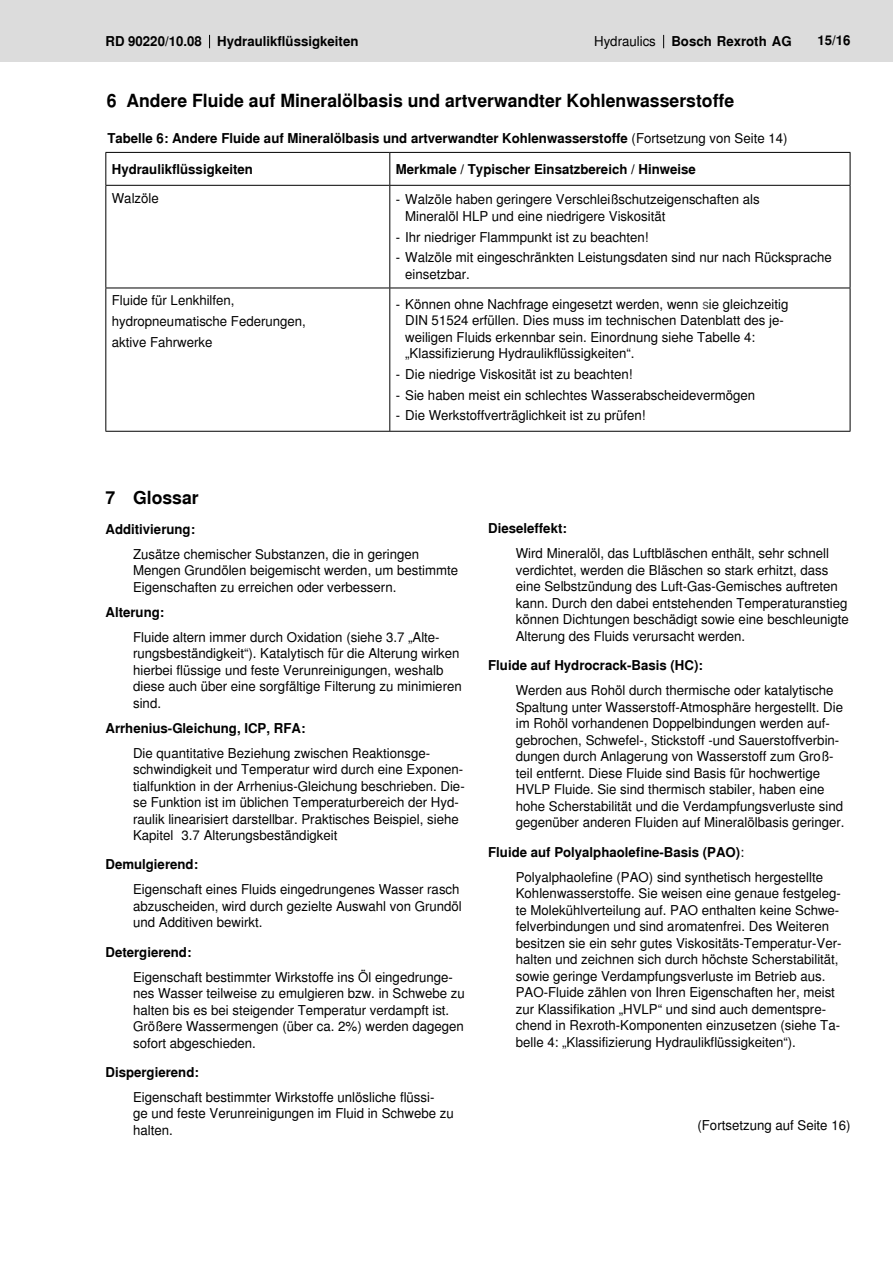
<style>
.page{position:relative;width:893px;height:1263px;background:#fff}
.page>*{position:absolute;margin:0;border:0;box-sizing:border-box;transform-origin:0 0}
.t1{font:700 18px "Nimbus Sans Global";color:#000}
.t2{font:13.5px/16.5px "Nimbus Sans Global";color:#000}
.t3{font:700 13.5px "Nimbus Sans Global";color:#000}
.s1{font-weight:400}
.s2{color:#515151}
.s3{font-weight:700}
</style>
<div class="page">
<div style="left:0;top:0;width:893px;height:61px;background:#dcdcdc"></div>
<svg style="left:663px;top:35px;width:1px;height:13px"></svg>
<svg style="left:209px;top:35px;width:1px;height:13px"></svg>
<hr style="left:105px;top:185px;width:285px;height:1px;background:#000">
<hr style="left:105px;top:186px;width:1px;height:102px;background:#000">
<hr style="left:390px;top:185px;width:460px;height:1px;background:#000">
<hr style="left:389px;top:186px;width:1px;height:102px;background:#000">
<hr style="left:850px;top:186px;width:1px;height:102px;background:#000">
<hr style="left:105px;top:288px;width:285px;height:1px;background:#000">
<hr style="left:105px;top:288px;width:1px;height:143px;background:#000">
<hr style="left:390px;top:288px;width:460px;height:1px;background:#000">
<hr style="left:389px;top:288px;width:1px;height:143px;background:#000">
<hr style="left:850px;top:288px;width:1px;height:143px;background:#000">
<hr style="left:105px;top:431px;width:745px;height:1px;background:#000">
<hr style="left:105px;top:152px;width:285px;height:1px;background:#000">
<hr style="left:105px;top:153px;width:1px;height:32px;background:#000">
<hr style="left:390px;top:152px;width:460px;height:1px;background:#000">
<hr style="left:850px;top:153px;width:1px;height:32px;background:#000">
<hr style="left:389px;top:153px;width:1px;height:32px;background:#000">
<p class="t3" style="left:105px;top:33px;width:254px">RD 90220/10.08 Hydraulikflüssigkeiten</p>
<p class="t3" style="left:594px;top:33px;width:199px"><span class="s1">Hydraulics</span> Bosch Rexroth AG</p>
<p class="t3" style="left:817px;top:32px;width:35px">15/16</p>
<h1 class="t1" style="left:107px;top:89px;width:629px">6 Andere Fluide auf Mineralölbasis und artverwandter Kohlenwasserstoffe</h1>
<p class="t3" style="left:107px;top:129px;width:682px">Tabelle 6: Andere Fluide auf Mineralölbasis und artverwandter Kohlenwasserstoffe <span class="s1">(Fortsetzung von Seite 14)</span></p>
<p class="t3" style="left:112px;top:161px;width:143px">Hydraulikflüssigkeiten</p>
<p class="t3" style="left:396px;top:161px;width:301px">Merkmale / Typischer Einsatzbereich / Hinweise</p>
<p class="t2" style="left:112px;top:189px;width:49px">Walzöle</p>
<p class="t2" style="left:405px;top:191px;width:356px;text-indent:-9px">- Walzöle haben geringere Verschleißschutzeigenschaften als<br>Mineralöl HLP und eine niedrigere Viskosität</p>
<p class="t2" style="left:396px;top:228px;width:254px">- Ihr niedriger Flammpunkt ist zu beachten!</p>
<p class="t2" style="left:405px;top:249px;width:428px;text-indent:-9px">- Walzöle mit eingeschränkten Leistungsdaten sind nur nach Rücksprache einsetzbar.</p>
<p class="t2" style="left:112px;top:290px;width:196px;line-height:20.7px">Fluide für Lenkhilfen, hydropneumatische Federungen, aktive Fahrwerke</p>
<p class="t2" style="left:405px;top:295px;width:385px;text-indent:-9px">- Können ohne Nachfrage eingesetzt werden, wenn <span class="s2">s</span>ie gleichzeitig DIN 51524 erfüllen. Dies muss im technischen Datenblatt des je&shy;weiligen Fluids erkennbar sein. Einordnung siehe Tabelle 4: „Klassifizierung Hydraulikflüssigkeiten“.</p>
<p class="t2" style="left:396px;top:365px;width:238px">- Die niedrige Viskosität ist zu beachten!</p>
<p class="t2" style="left:396px;top:386px;width:361px">- Sie haben meist ein schlechtes Wasserabscheidevermögen</p>
<p class="t2" style="left:396px;top:407px;width:251px">- Die Werkstoffverträglichkeit ist zu prüfen!</p>
<h1 class="t1" style="left:105px;top:486px;width:95px">7 Glossar</h1>
<p class="t3" style="left:105px;top:520px;width:91px">Additivierung:</p>
<p class="t2" style="left:133px;top:545px;width:326px">Zusätze chemischer Substanzen, die in geringen<br>Mengen Grundölen beigemischt werden, um bestimmte<br>Eigenschaften zu erreichen oder verbessern.</p>
<p class="t3" style="left:105px;top:603px;width:60px">Alterung:</p>
<p class="t2" style="left:133px;top:628px;width:330px">Fluide altern immer durch Oxidation (siehe 3.7 „Alte&shy;rungsbeständigkeit“). Katalytisch für die Alterung wirken hierbei flüssige und feste Verunreinigungen, weshalb diese auch über eine sorgfältige Filterung zu minimieren sind.</p>
<p class="t3" style="left:105px;top:719px;width:201px">Arrhenius-Gleichung, ICP, RFA:</p>
<p class="t2" style="left:133px;top:744px;width:333px">Die quantitative Beziehung zwischen Reaktionsge&shy;schwindigkeit und Temperatur wird durch eine Exponen&shy;tialfunktion in der Arrhenius-Gleichung beschrieben. Die&shy;se Funktion ist im üblichen Temperaturbereich der Hyd&shy;raulik linearisiert darstellbar. Praktisches Beispiel, siehe Kapitel 3.7 Alterungsbeständigkeit</p>
<p class="t3" style="left:105px;top:856px;width:94px">Demulgierend:</p>
<p class="t2" style="left:133px;top:881px;width:330px">Eigenschaft eines Fluids eingedrungenes Wasser rasch abzuscheiden, wird durch gezielte Auswahl von Grundöl und Additiven bewirkt.</p>
<p class="t3" style="left:105px;top:943px;width:88px">Detergierend:</p>
<p class="t2" style="left:133px;top:968px;width:333px">Eigenschaft bestimmter Wirkstoffe ins Öl eingedrunge&shy;nes Wasser teilweise zu emulgieren bzw. in Schwebe zu halten bis es bei steigender Temperatur verdampft ist.<br>Größere Wassermengen (über ca. 2%) werden dagegen sofort abgeschieden.</p>
<p class="t3" style="left:105px;top:1064px;width:95px">Dispergierend:</p>
<p class="t2" style="left:133px;top:1088px;width:322px">Eigenschaft bestimmter Wirkstoffe unlösliche flüssi-<br>ge und feste Verunreinigungen im Fluid in Schwebe zu halten.</p>
<p class="t3" style="left:488px;top:520px;width:80px">Dieseleffekt:</p>
<p class="t2" style="left:516px;top:545px;width:335px">Wird Mineralöl, das Luftbläschen enthält, sehr schnell verdichtet, werden die Bläschen so stark erhitzt, dass eine Selbstzündung des Luft-Gas-Gemisches auftreten kann. Durch den dabei entstehenden Temperaturanstieg können Dichtungen beschädigt sowie eine beschleunigte Alterung des Fluids verursacht werden.</p>
<p class="t3" style="left:488px;top:657px;width:216px">Fluide auf Hydrocrack-Basis (HC):</p>
<p class="t2" style="left:516px;top:682px;width:330px">Werden aus Rohöl durch thermische oder katalytische Spaltung unter Wasserstoff-Atmosphäre hergestellt. Die im Rohöl vorhandenen Doppelbindungen werden auf&shy;gebrochen, Schwefel-, Stickstoff -und Sauerstoffverbin&shy;dungen durch Anlagerung von Wasserstoff zum Groß&shy;teil entfernt. Diese Fluide sind Basis für hochwertige HVLP Fluide. Sie sind thermisch stabiler, haben eine hohe Scherstabilität und die Verdampfungsverluste sind gegenüber anderen Fluiden auf Mineralölbasis geringer.</p>
<p class="t2" style="left:516px;top:839px;width:309px;line-height:25px;text-indent:-28px"><span class="s3">Fluide auf Polyalphaolefine-Basis (PAO)</span>:<br>Polyalphaolefine (PAO) sind synthetisch hergestellte</p>
<p class="t2" style="left:516px;top:885px;width:327px">Kohlenwasserstoffe. Sie weisen eine genaue festgeleg&shy;te Molekühlverteilung auf. PAO enthalten keine Schwe&shy;felverbindungen und sind aromatenfrei. Des Weiteren besitzen sie ein sehr gutes Viskositäts-Temperatur-Ver&shy;halten und zeichnen sich durch höchste Scherstabilität, sowie geringe Verdampfungsverluste im Betrieb aus.<br>PAO-Fluide zählen von Ihren Eigenschaften her, meist zur Klassifikation „HVLP“ und sind auch dementspre&shy;chend in Rexroth-Komponenten einzusetzen (siehe Ta&shy;belle 4: „Klassifizierung Hydraulikflüssigkeiten“).</p>
<p class="t2" style="left:697px;top:1116px;width:154px">(Fortsetzung auf Seite 16)</p>
</div>
